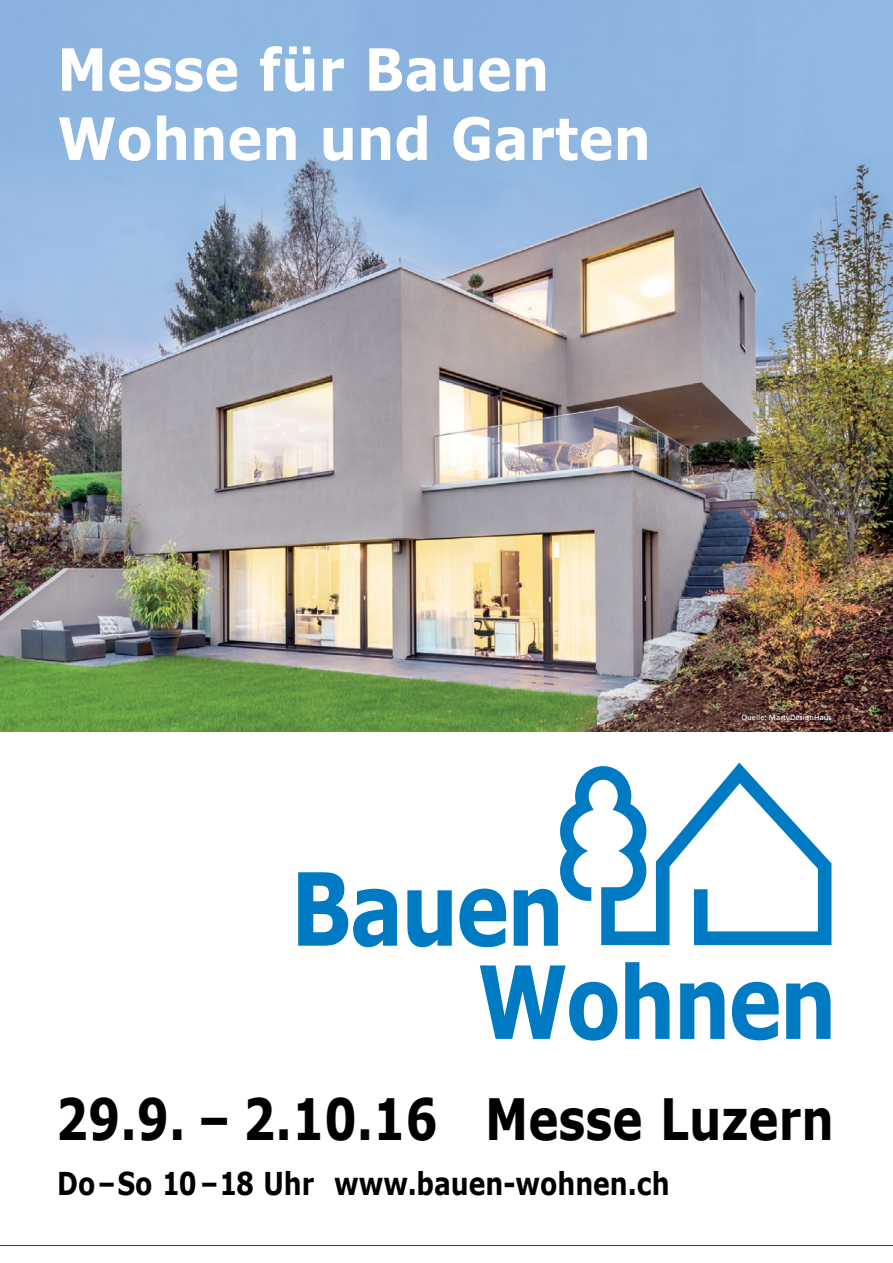
<style>
.page{position:relative;width:893px;height:1263px;background:#fff}
.page>*{position:absolute;margin:0;border:0;box-sizing:border-box;transform-origin:0 0}
.t1{font:700 58.35px/69.2px "Verdana";color:#fff;scale:.9 1}
.t2{font:700 56.85px "Verdana";color:#000;scale:.8 1}
.t3{font:700 31.5px "Verdana";color:#000;scale:.8 1}
.t4{font:7.65px "Frutiger";color:#fff}
</style>
<div class="page">
<img style="left:0;top:0;width:893px;height:1246px">
<h1 class="t1" style="left:57px;top:34px;width:661px">Messe für Bauen<br>Wohnen und Garten</h1>
<p class="t4" style="left:741px;top:713px;width:91px">Quelle: MartyDesignHaus</p>
<h2 class="t2" style="left:56px;top:1079px;width:479px">29.9. – 2.10.16</h2>
<h2 class="t2" style="left:485px;top:1079px;width:437px">Messe Luzern</h2>
<p class="t3" style="left:57px;top:1161px;width:767px">Do–So 10 –18 Uhr www.bauen-wohnen.ch</p>
</div>
